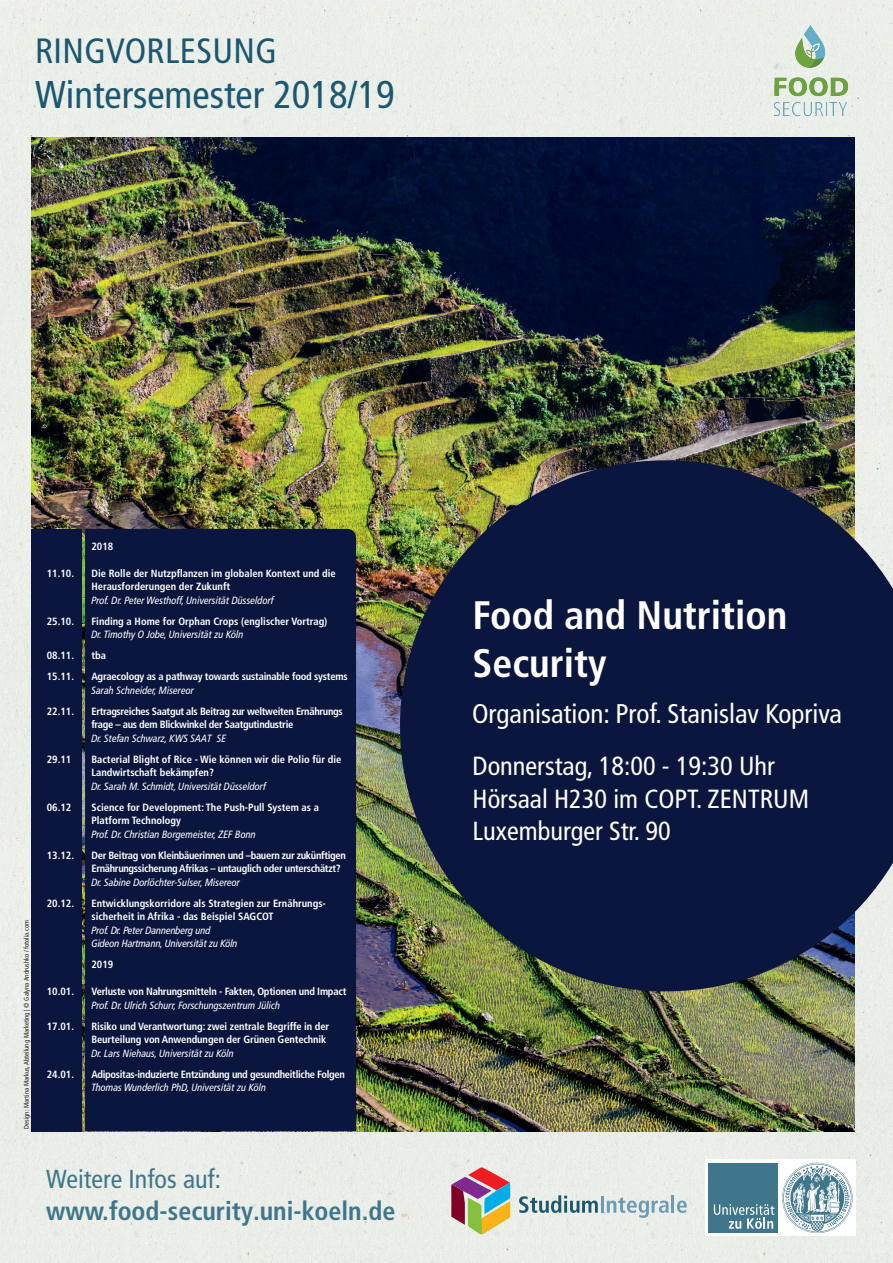
<style>
.page{position:relative;width:893px;height:1263px;background:#eaeee8}
.page>*{position:absolute;margin:0;border:0;box-sizing:border-box;transform-origin:0 0}
.t1{font:700 condensed 39.75px/47.7px "Frutiger LT Com";color:#fff}
.t2{font:condensed 38.7px "Frutiger LT Com";color:#1b5771}
.t3{font:condensed 35.1px "Frutiger LT Com";letter-spacing:.01em;color:#1b5771}
.t4{font:condensed 27px "Frutiger LT Com";color:#fff}
.t5{font:condensed 26.25px/32.5px "Frutiger LT Com";color:#fff}
.t6{font:700 condensed 26.03px "Frutiger LT Com";color:#3f768c}
.t7{font:condensed 26.03px "Frutiger LT Com";color:#3f768c}
.t8{font:700 condensed 10.5px/13.5px "Frutiger LT Com";letter-spacing:-.01em;color:#fff}
.t9{font:italic condensed 10.5px/13.5px "Frutiger LT Com";color:#fff}
.t10{font:700 condensed 10.5px/13.5px "Frutiger LT Com";letter-spacing:-.03em;color:#fff}
.t11{font:condensed 6.75px "Frutiger LT Com";color:#231f20}
</style>
<div class="page">
<img style="left:32px;top:137px;width:823px;height:994px">
<div style="left:706px;top:1159px;width:150px;height:77px;background:#fff"></div>
<div style="left:708px;top:1163px;width:70px;height:70px;background:#3f768c"></div>
<svg style="left:714px;top:1204px;width:60px;height:25px"></svg>
<svg style="left:782px;top:1163px;width:70px;height:70px"></svg>
<img style="left:400px;top:460px;width:493px;height:531px">
<div style="left:85px;top:529px;width:271px;height:602px;background:#0b163e"></div>
<div style="left:32px;top:529px;width:50px;height:602px;background:#0b163e"></div>
<svg style="left:519px;top:1195px;width:79px;height:18px"></svg>
<hr style="left:601px;top:1196px;width:3px;height:17px;background:#6b9bb6">
<svg style="left:607px;top:1197px;width:62px;height:21px"></svg>
<hr style="left:671px;top:1195px;width:3px;height:18px;background:#6b9bb6">
<svg style="left:677px;top:1200px;width:10px;height:13px"></svg>
<svg style="left:451px;top:1167px;width:59px;height:68px;background:#b4978b"></svg>
<img style="left:765px;top:11px;width:89px;height:126px">
<h3 class="t3" style="left:35px;top:29px;width:243px">RINGVORLESUNG</h3>
<h2 class="t2" style="left:35px;top:71px;width:361px">Wintersemester 2018/19</h2>
<p class="t11" style="left:22px;top:1128px;width:210px;rotate:-90deg">Design: Martina Markus, Abteilung Marketing | © Galyna Andrushko / fotolia.com</p>
<p class="t8" style="left:91px;top:539px;width:23px">2018</p>
<p class="t8" style="left:47px;top:566px;width:29px">11.10.</p>
<p class="t8" style="left:91px;top:566px;width:246px">Die Rolle der Nutzpflanzen im globalen Kontext und die<br>Herausforderungen der Zukunft</p>
<p class="t9" style="left:91px;top:593px;width:184px">Prof. Dr. Peter Westhoff, Universität Düsseldorf</p>
<p class="t8" style="left:47px;top:614px;width:29px">25.10.</p>
<p class="t8" style="left:91px;top:614px;width:237px">Finding a Home for Orphan Crops (englischer Vortrag)</p>
<p class="t9" style="left:91px;top:628px;width:154px">Dr. Timothy O Jobe, Universität zu Köln</p>
<p class="t8" style="left:47px;top:649px;width:29px">08.11.</p>
<p class="t8" style="left:91px;top:649px;width:16px">tba</p>
<p class="t8" style="left:47px;top:670px;width:29px">15.11.</p>
<p class="t8" style="left:91px;top:670px;width:258px">Agraecology as a pathway towards sustainable food systems</p>
<p class="t9" style="left:91px;top:683px;width:104px">Sarah Schneider, Misereor</p>
<p class="t8" style="left:47px;top:704px;width:29px">22.11.</p>
<p class="t10" style="left:91px;top:704px;width:253px">Ertragsreiches Saatgut als Beitrag zur weltweiten Ernährungs frage – aus dem Blickwinkel der Saatgutindustrie</p>
<p class="t9" style="left:91px;top:731px;width:137px">Dr. Stefan Schwarz, KWS SAAT SE</p>
<p class="t8" style="left:47px;top:752px;width:26px">29.11</p>
<p class="t8" style="left:91px;top:752px;width:251px">Bacterial Blight of Rice - Wie können wir die Polio für die<br>Landwirtschaft bekämpfen?</p>
<p class="t9" style="left:91px;top:779px;width:176px">Dr. Sarah M. Schmidt, Universität Düsseldorf</p>
<p class="t8" style="left:47px;top:800px;width:26px">06.12</p>
<p class="t8" style="left:91px;top:800px;width:229px">Science for Development: The Push-Pull System as a<br>Platform Technology</p>
<p class="t9" style="left:91px;top:827px;width:166px">Prof. Dr. Christian Borgemeister, ZEF Bonn</p>
<p class="t8" style="left:47px;top:848px;width:29px">13.12.</p>
<p class="t10" style="left:91px;top:848px;width:256px">Der Beitrag von Kleinbäuerinnen und –bauern zur zukünftigen<br>Ernährungssicherung Afrikas – untauglich oder unterschätzt?</p>
<p class="t9" style="left:91px;top:875px;width:150px">Dr. Sabine Dorlöchter-Sulser, Misereor</p>
<p class="t8" style="left:47px;top:896px;width:29px">20.12.</p>
<p class="t8" style="left:91px;top:896px;width:236px">Entwicklungskorridore als Strategien zur Ernährungs&shy;sicherheit in Afrika - das Beispiel SAGCOT</p>
<p class="t9" style="left:91px;top:923px;width:148px">Prof. Dr. Peter Dannenberg und<br>Gideon Hartmann, Universität zu Köln</p>
<p class="t8" style="left:91px;top:958px;width:23px">2019</p>
<p class="t8" style="left:47px;top:985px;width:29px">10.01.</p>
<p class="t8" style="left:91px;top:985px;width:256px">Verluste von Nahrungsmitteln - Fakten, Optionen und Impact</p>
<p class="t9" style="left:91px;top:998px;width:190px">Prof. Dr. Ulrich Schurr, Forschungszentrum Jülich</p>
<p class="t8" style="left:47px;top:1019px;width:29px">17.01.</p>
<p class="t8" style="left:91px;top:1019px;width:239px">Risiko und Verantwortung: zwei zentrale Begriffe in der<br>Beurteilung von Anwendungen der Grünen Gentechnik</p>
<p class="t9" style="left:91px;top:1046px;width:144px">Dr. Lars Niehaus, Universität zu Köln</p>
<p class="t8" style="left:47px;top:1067px;width:29px">24.01.</p>
<p class="t10" style="left:91px;top:1067px;width:255px">Adipositas-induzierte Entzündung und gesundheitliche Folgen</p>
<p class="t9" style="left:91px;top:1081px;width:176px">Thomas Wunderlich PhD, Universität zu Köln</p>
<h3 class="t7" style="left:46px;top:1163px;width:176px">Weitere Infos auf:</h3>
<h3 class="t6" style="left:46px;top:1195px;width:351px">www.food-security.uni-koeln.de</h3>
<h1 class="t1" style="left:473px;top:591px;width:316px">Food and Nutrition<br>Security</h1>
<h3 class="t4" style="left:472px;top:697px;width:371px">Organisation: Prof. Stanislav Kopriva</h3>
<h3 class="t5" style="left:473px;top:750px;width:338px">Donnerstag, 18:00 - 19:30 Uhr<br>Hörsaal H230 im COPT. ZENTRUM<br>Luxemburger Str. 90</h3>
</div>
